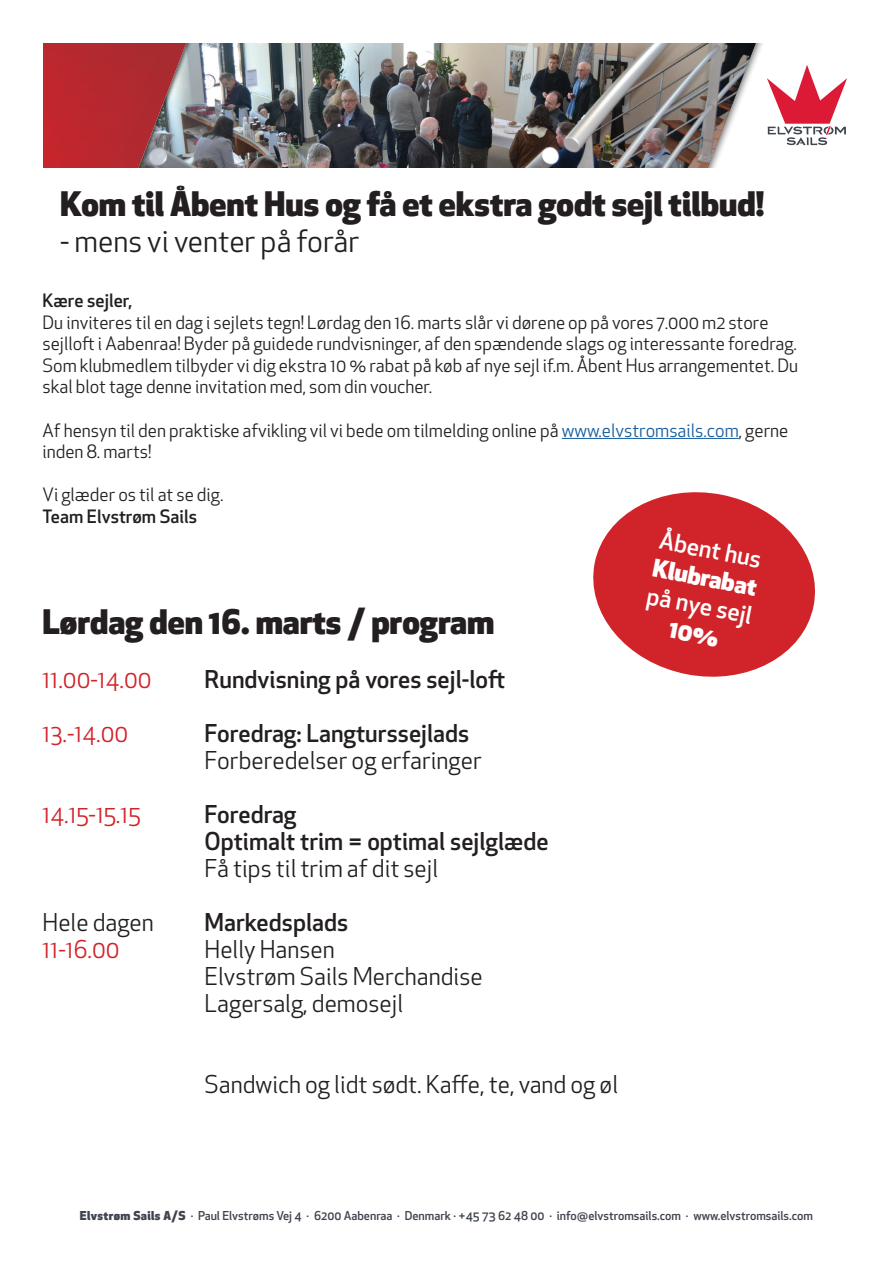
<style>
.page{position:relative;width:893px;height:1263px;background:#fff}
.page>*{position:absolute;margin:0;border:0;box-sizing:border-box;transform-origin:0 0}
.t1{font:800 33px "Apex New";color:#231f20}
.t2{font:30px "Apex New";color:#231f20}
.t3{font:24px/27px "Apex New";color:#231f20}
.t4{font:500 24px/27px "Apex New";color:#231f20}
.t5{font:24px "Apex New";color:#d1232a}
.t6{font:500 24px "Apex New";color:#fff}
.t7{font:800 24px "Apex New";color:#fff}
.t8{font:18px/21.6px "Apex New";color:#231f20}
.t9{font:500 18px "Apex New";color:#231f20}
.t10{font:500 12px "Apex New";color:#40444e}
.s1{color:#175d9e}
.s2{font-weight:800}
</style>
<div class="page">
<img style="left:197px;top:43px;width:505px;height:125px">
<svg style="left:702px;top:43px;width:2px;height:125px"></svg>
<div style="left:0;top:26px;width:197px;height:154px;background:#231f20;opacity:.75"></div>
<svg style="left:43px;top:43px;width:149px;height:125px;background:#b04046"></svg>
<svg style="left:704px;top:43px;width:143px;height:125px"></svg>
<div style="left:0;top:0;width:893px;height:43px;background:#fff"></div>
<div style="left:0;top:168px;width:893px;height:36px;background:#fff"></div>
<div style="left:0;top:16px;width:43px;height:190px;background:#fff"></div>
<svg style="left:593px;top:492px;width:222px;height:185px;fill:#d1232a"></svg>
<hr style="left:562px;top:438px;width:177px;height:1px;background:#175d9e">
<svg style="left:668px;top:622px;width:51px;height:25px"></svg>
<h1 class="t1" style="left:60px;top:181px;width:706px">Kom til Åbent Hus og få et ekstra godt sejl tilbud!</h1>
<h2 class="t2" style="left:60px;top:222px;width:301px">- mens vi venter på forår</h2>
<p class="t9" style="left:43px;top:288px;width:91px">Kære sejler,</p>
<p class="t8" style="left:43px;top:311px;width:757px">Du inviteres til en dag i sejlets tegn! Lørdag den 16. marts slår vi dørene op på vores 7.000 m2 store sejlloft i Aabenraa! Byder på guidede rundvisninger, af den spændende slags og interessante foredrag.<br>Som klubmedlem tilbyder vi dig ekstra 10 % rabat på køb af nye sejl if.m. Åbent Hus arrangementet. Du skal blot tage denne invitation med, som din voucher.</p>
<p class="t8" style="left:43px;top:419px;width:747px">Af hensyn til den praktiske afvikling vil vi bede om tilmelding online på <span class="s1">www.elvstromsails.com</span>, gerne inden 8. marts!</p>
<p class="t8" style="left:43px;top:484px;width:182px">Vi glæder os til at se dig.</p>
<p class="t9" style="left:43px;top:504px;width:156px">Team Elvstrøm Sails</p>
<h1 class="t1" style="left:43px;top:599px;width:453px">Lørdag den 16. marts / program</h1>
<h3 class="t5" style="left:43px;top:664px;width:111px">11.00-14.00</h3>
<h3 class="t4" style="left:205px;top:665px;width:302px">Rundvisning på vores sejl-loft</h3>
<h3 class="t5" style="left:43px;top:718px;width:87px">13.-14.00</h3>
<h3 class="t4" style="left:205px;top:719px;width:266px">Foredrag: Langturssejlads</h3>
<h3 class="t3" style="left:205px;top:747px;width:279px">Forberedelser og erfaringer</h3>
<h3 class="t5" style="left:43px;top:799px;width:99px">14.15-15.15</h3>
<h3 class="t4" style="left:205px;top:800px;width:346px">Foredrag<br>Optimalt trim = optimal sejlglæde</h3>
<h3 class="t3" style="left:205px;top:855px;width:235px">Få tips til trim af dit sejl</h3>
<h3 class="t3" style="left:43px;top:909px;width:113px">Hele dagen</h3>
<h3 class="t4" style="left:205px;top:908px;width:145px">Markedsplads</h3>
<h3 class="t5" style="left:43px;top:934px;width:79px">11-16.00</h3>
<h3 class="t3" style="left:205px;top:936px;width:280px">Helly Hansen<br>Elvstrøm Sails Merchandise<br>Lagersalg, demosejl</h3>
<h3 class="t3" style="left:205px;top:1071px;width:415px">Sandwich og lidt sødt. Kaffe, te, vand og øl</h3>
<h3 class="t6" style="left:663px;top:524px;width:105px;rotate:11deg">Åbent hus</h3>
<h3 class="t7" style="left:656px;top:551px;width:107px;rotate:11deg">Klubrabat</h3>
<h3 class="t6" style="left:650px;top:579px;width:108px;rotate:11deg">på nye sejl</h3>
<p class="t10" style="left:80px;top:1208px;width:735px"><span class="s2">Elvstrøm Sails A/S</span> · Paul Elvstrøms Vej 4 · 6200 Aabenraa · Denmark · +45 73 62 48 00 · info@elvstromsails.com · www.elvstromsails.com</p>
</div>
